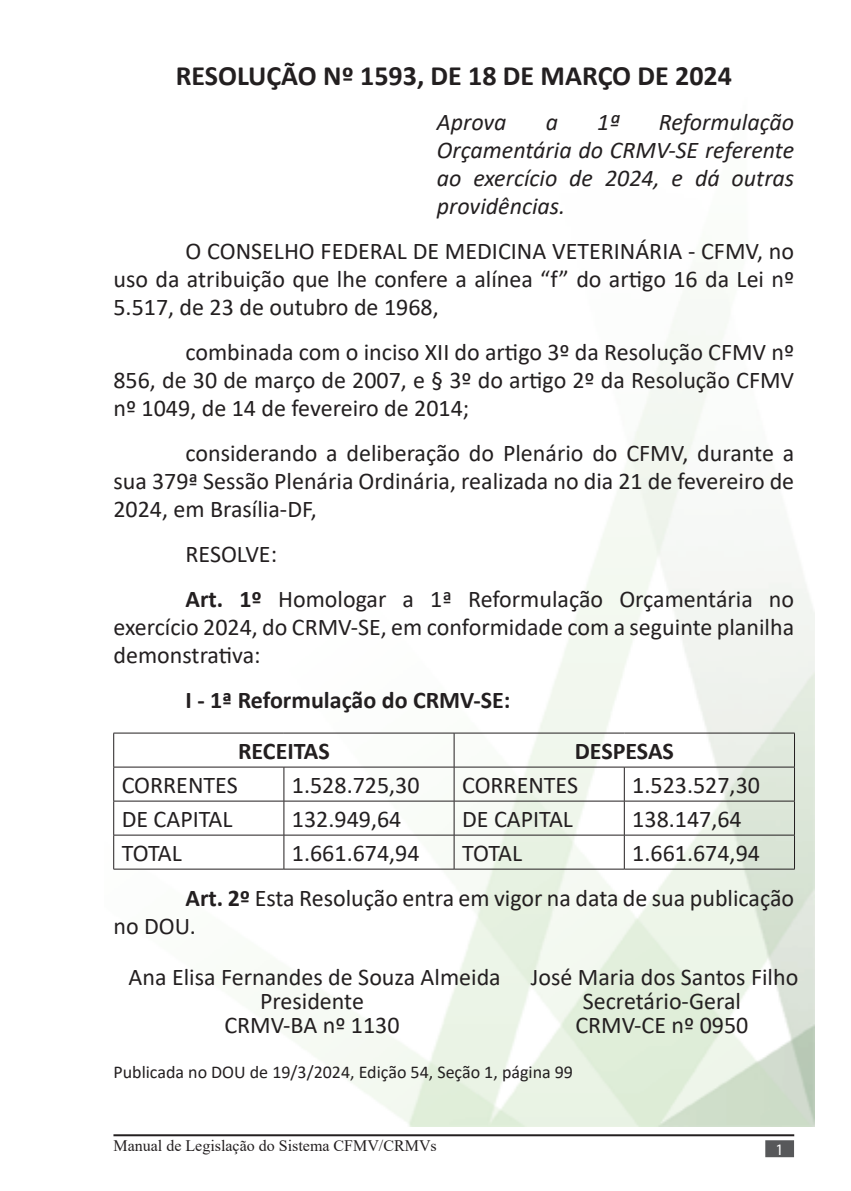
<style>
.page{position:relative;width:851px;height:1191px;background:#fff}
.page>*{position:absolute;margin:0;border:0;box-sizing:border-box;transform-origin:0 0}
.t1{font:700 28px "Calibri";color:#231f20}
.t2{font:24px/28px "Calibri";color:#231f20;text-align:justify}
.t3{font:italic 24px/28px "Calibri";color:#231f20;text-align:justify}
.t4{font:700 24px "Calibri";color:#231f20}
.t5{font:18px "Calibri";color:#231f20}
.t6{font:16px "Times New Roman";color:#231f20}
.Apresentação{font:16px "Myriad Pro";color:#fff}
.s1{font-weight:700}
</style>
<div class="page">
<hr style="left:113px;top:1134px;width:681px;height:2px;background:#231f20">
<div style="left:765px;top:1140px;width:28px;height:17px;background:#57585a;border:2px solid #57585a"></div>
<img style="left:113px;top:319px;width:701px;height:807px">
<hr style="left:113px;top:732px;width:171px;height:1px;background:#231f20">
<hr style="left:113px;top:733px;width:1px;height:34px;background:#231f20">
<hr style="left:284px;top:732px;width:170px;height:1px;background:#231f20">
<hr style="left:454px;top:732px;width:170px;height:1px;background:#231f20">
<hr style="left:453px;top:733px;width:1px;height:34px;background:#231f20">
<hr style="left:624px;top:732px;width:170px;height:1px;background:#231f20">
<hr style="left:794px;top:733px;width:1px;height:34px;background:#231f20">
<hr style="left:113px;top:766px;width:171px;height:1px;background:#231f20">
<hr style="left:113px;top:767px;width:1px;height:34px;background:#231f20">
<hr style="left:284px;top:766px;width:170px;height:1px;background:#231f20">
<hr style="left:283px;top:767px;width:1px;height:34px;background:#231f20">
<hr style="left:454px;top:766px;width:170px;height:1px;background:#231f20">
<hr style="left:453px;top:767px;width:1px;height:34px;background:#231f20">
<hr style="left:624px;top:766px;width:170px;height:1px;background:#231f20">
<hr style="left:624px;top:767px;width:1px;height:34px;background:#231f20">
<hr style="left:794px;top:767px;width:1px;height:34px;background:#231f20">
<hr style="left:113px;top:800px;width:171px;height:1px;background:#231f20">
<hr style="left:113px;top:801px;width:1px;height:34px;background:#231f20">
<hr style="left:284px;top:800px;width:170px;height:1px;background:#231f20">
<hr style="left:283px;top:801px;width:1px;height:34px;background:#231f20">
<hr style="left:454px;top:800px;width:170px;height:1px;background:#231f20">
<hr style="left:453px;top:801px;width:1px;height:34px;background:#231f20">
<hr style="left:624px;top:800px;width:170px;height:1px;background:#231f20">
<hr style="left:624px;top:801px;width:1px;height:34px;background:#231f20">
<hr style="left:794px;top:801px;width:1px;height:34px;background:#231f20">
<hr style="left:113px;top:834px;width:171px;height:1px;background:#231f20">
<hr style="left:113px;top:835px;width:1px;height:34px;background:#231f20">
<hr style="left:284px;top:834px;width:170px;height:1px;background:#231f20">
<hr style="left:283px;top:835px;width:1px;height:34px;background:#231f20">
<hr style="left:454px;top:834px;width:170px;height:1px;background:#231f20">
<hr style="left:453px;top:835px;width:1px;height:34px;background:#231f20">
<hr style="left:624px;top:834px;width:170px;height:1px;background:#231f20">
<hr style="left:624px;top:835px;width:1px;height:34px;background:#231f20">
<hr style="left:794px;top:835px;width:1px;height:34px;background:#231f20">
<hr style="left:113px;top:868px;width:171px;height:1px;background:#231f20">
<hr style="left:284px;top:868px;width:170px;height:1px;background:#231f20">
<hr style="left:454px;top:868px;width:170px;height:1px;background:#231f20">
<hr style="left:624px;top:868px;width:170px;height:1px;background:#231f20">
<p class="t1" style="left:176px;top:55px;width:557px">RESOLUÇÃO Nº 1593, DE 18 DE MARÇO DE 2024</p>
<p class="t3" style="left:437px;top:107px;width:71px">Aprova</p>
<p class="t3" style="left:545px;top:107px;width:14px">a</p>
<p class="t3" style="left:597px;top:107px;width:24px">1ª</p>
<p class="t3" style="left:437px;top:107px;width:359px;text-indent:222px">Reformulação Orçamentária do CRMV-SE referente ao exercício de 2024, e dá outras providências.</p>
<p class="t2" style="left:113px;top:236px;width:682px;text-indent:72px">O CONSELHO FEDERAL DE MEDICINA VETERINÁRIA - CFMV, no uso da atribuição que lhe confere a alínea “f” do artigo 16 da Lei nº 5.517, de 23 de outubro de 1968,</p>
<p class="t2" style="left:113px;top:337px;width:682px;text-indent:72px">combinada com o inciso XII do artigo 3º da Resolução CFMV nº 856, de 30 de março de 2007, e § 3º do artigo 2º da Resolução CFMV nº 1049, de 14 de fevereiro de 2014;</p>
<p class="t2" style="left:113px;top:438px;width:682px;text-indent:72px">considerando a deliberação do Plenário do CFMV, durante a sua 379ª Sessão Plenária Ordinária, realizada no dia 21 de fevereiro de 2024, em Brasília-DF,</p>
<p class="t2" style="left:185px;top:539px;width:93px">RESOLVE:</p>
<p class="t2" style="left:113px;top:584px;width:682px;text-indent:72px"><span class="s1">Art. 1º</span> Homologar a 1ª Reformulação Orçamentária no exercício 2024, do CRMV-SE, em conformidade com a seguinte planilha demonstrativa:</p>
<p class="t4" style="left:185px;top:683px;width:326px">I - 1ª Reformulação do CRMV-SE:</p>
<p class="t4" style="left:238px;top:734px;width:93px">RECEITAS</p>
<p class="t4" style="left:574px;top:734px;width:101px">DESPESAS</p>
<p class="t2" style="left:122px;top:770px;width:117px">CORRENTES</p>
<p class="t2" style="left:292px;top:770px;width:129px">1.528.725,30</p>
<p class="t2" style="left:462px;top:770px;width:117px">CORRENTES</p>
<p class="t2" style="left:632px;top:770px;width:129px">1.523.527,30</p>
<p class="t2" style="left:122px;top:804px;width:112px">DE CAPITAL</p>
<p class="t2" style="left:292px;top:804px;width:111px">132.949,64</p>
<p class="t2" style="left:462px;top:804px;width:112px">DE CAPITAL</p>
<p class="t2" style="left:632px;top:804px;width:111px">138.147,64</p>
<p class="t2" style="left:122px;top:838px;width:62px">TOTAL</p>
<p class="t2" style="left:292px;top:838px;width:129px">1.661.674,94</p>
<p class="t2" style="left:462px;top:838px;width:62px">TOTAL</p>
<p class="t2" style="left:632px;top:838px;width:129px">1.661.674,94</p>
<p class="t2" style="left:113px;top:883px;width:682px;text-indent:72px"><span class="s1">Art. 2º</span> Esta Resolução entra em vigor na data de sua publicação no DOU.</p>
<p class="t2" style="left:129px;top:963px;width:373px">Ana Elisa Fernandes de Souza Almeida</p>
<p class="t2" style="left:260px;top:987px;width:105px">Presidente</p>
<p class="t2" style="left:224px;top:1011px;width:177px">CRMV-BA nº 1130</p>
<p class="t2" style="left:530px;top:963px;width:269px">José Maria dos Santos Filho</p>
<p class="t2" style="left:582px;top:987px;width:160px">Secretário-Geral</p>
<p class="t2" style="left:575px;top:1011px;width:174px">CRMV-CE nº 0950</p>
<p class="t5" style="left:113px;top:1060px;width:461px">Publicada no DOU de 19/3/2024, Edição 54, Seção 1, página 99</p>
<p class="t6" style="left:113px;top:1134px;width:325px">Manual de Legislação do Sistema CFMV/CRMVs</p>
<p class="Apresentação" style="left:775px;top:1139px;width:10px">1</p>
</div>
